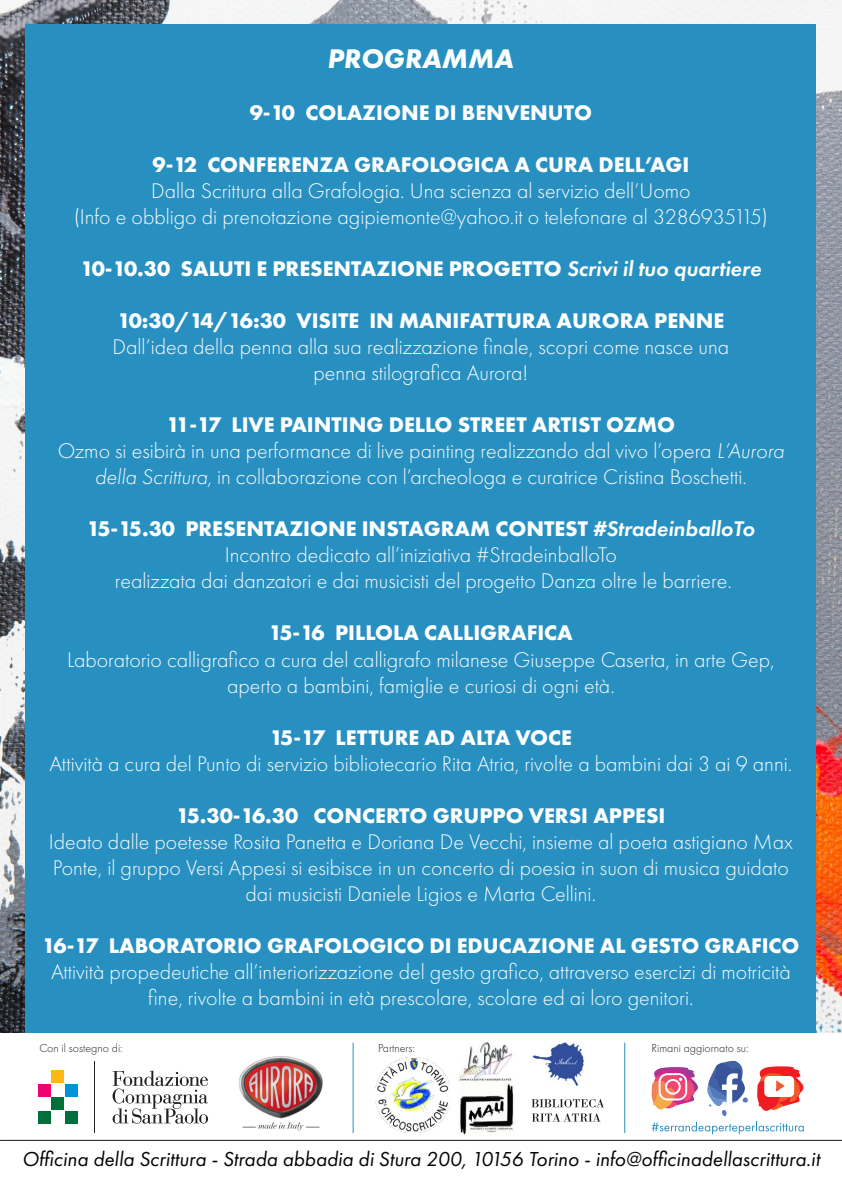
<style>
.page{position:relative;width:842px;height:1191px;background:#fff}
.page>*{position:absolute;margin:0;border:0;box-sizing:border-box;transform-origin:0 0}
.t1{font:italic 700 28px "Futura PT";color:#fdfefe}
.t2{font:300 22px/26px "Futura PT";color:#fdfefe;text-align:center}
.t3{font:700 22px "Futura PT";color:#fdfefe}
.t4{font:italic 21px "Futura PT";color:#040503}
.t5{font:300 12px "Futura PT";color:#231f20}
.s1{font-weight:600;font-style:italic}
.s2{font-weight:700}
.s3{font-style:italic}
</style>
<div class="page">
<img style="left:0;top:0;width:842px;height:1033px">
<div style="left:26px;top:24px;width:790px;height:1113px;background:#2890c1"></div>
<div style="left:0;top:1033px;width:842px;height:158px;background:#fff"></div>
<hr style="left:95px;top:1061px;width:1px;height:72px;background:#231f20">
<div style="left:52px;top:1097px;width:12px;height:12px;background:#006f3c"></div>
<div style="left:52px;top:1071px;width:12px;height:12px;background:#fcb814"></div>
<div style="left:38px;top:1084px;width:12px;height:12px;background:#ed0471"></div>
<div style="left:38px;top:1111px;width:12px;height:12px;background:#006f3c"></div>
<div style="left:65px;top:1084px;width:12px;height:12px;background:#0094d6"></div>
<div style="left:65px;top:1111px;width:12px;height:12px;background:#006f3c"></div>
<svg style="left:113px;top:1070px;width:95px;height:53px"></svg>
<img style="left:239px;top:1056px;width:84px;height:75px">
<svg style="left:531px;top:1099px;width:73px;height:8px"></svg>
<svg style="left:532px;top:1113px;width:68px;height:8px"></svg>
<img style="left:459px;top:1042px;width:54px;height:39px">
<img style="left:460px;top:1084px;width:54px;height:51px">
<img style="left:533px;top:1042px;width:51px;height:43px">
<hr style="left:624px;top:1042px;width:1px;height:91px;background:#2890c1">
<hr style="left:353px;top:1042px;width:1px;height:91px;background:#2890c1">
<svg style="left:651px;top:1060px;width:153px;height:74px"></svg>
<img style="left:376px;top:1057px;width:74px;height:75px">
<hr style="left:0;top:1140px;width:842px;height:1px;background:#231f20">
<p class="t1" style="left:328px;top:42px;width:187px">PROGRAMMA</p>
<p class="t3" style="left:250px;top:99px;width:344px">9-10 COLAZIONE DI BENVENUTO</p>
<p class="t3" style="left:152px;top:151px;width:538px">9-12 CONFERENZA GRAFOLOGICA A CURA DELL’AGI</p>
<p class="t2" style="left:74px;top:178px;width:696px">Dalla Scrittura alla Grafologia. Una scienza al servizio dell’Uomo<br>(Info e obbligo di prenotazione agipiemonte@yahoo.it o telefonare al 3286935115)</p>
<p class="t3" style="left:80px;top:255px;width:682px">10-10.30 SALUTI E PRESENTAZIONE PROGETTO <span class="s1">Scrivi il tuo quartiere</span></p>
<p class="t3" style="left:117px;top:307px;width:608px">10:30/14/16:30 VISITE IN MANIFATTURA AURORA PENNE</p>
<p class="t2" style="left:113px;top:334px;width:618px">Dall’idea della penna alla sua realizzazione finale, scopri come nasce una penna stilografica Aurora!</p>
<p class="t2" style="left:58px;top:412px;width:728px"><span class="s2">11-17 LIVE PAINTING DELLO STREET ARTIST OZMO<br></span>Ozmo si esibirà in una performance di live painting realizzando dal vivo l’opera <span class="s3">L’Aurora della Scrittura,</span> in collaborazione con l’archeologa e curatrice Cristina Boschetti.</p>
<p class="t2" style="left:87px;top:516px;width:669px"><span class="s2">15-15.30 PRESENTAZIONE INSTAGRAM CONTEST</span> <span class="s1">#StradeinballoTo<br></span>Incontro dedicato all’iniziativa #StradeinballoTo<br>realizzata dai danzatori e dai musicisti del progetto Danza oltre le barriere.</p>
<p class="t3" style="left:269px;top:619px;width:305px">15-16 PILLOLA CALLIGRAFICA</p>
<p class="t2" style="left:67px;top:646px;width:709px">Laboratorio calligrafico a cura del calligrafo milanese Giuseppe Caserta, in arte Gep, aperto a bambini, famiglie e curiosi di ogni età.</p>
<p class="t3" style="left:270px;top:723px;width:304px">15-17 LETTURE AD ALTA VOCE</p>
<p class="t2" style="left:50px;top:750px;width:744px">Attività a cura del Punto di servizio bibliotecario Rita Atria, rivolte a bambini dai 3 ai 9 anni.</p>
<p class="t3" style="left:176px;top:801px;width:491px">15.30-16.30 CONCERTO GRUPPO VERSI APPESI</p>
<p class="t2" style="left:49px;top:828px;width:745px">Ideato dalle poetesse Rosita Panetta e Doriana De Vecchi, insieme al poeta astigiano Max<br>Ponte, il gruppo Versi Appesi si esibisce in un concerto di poesia in suon di musica guidato dai musicisti Daniele Ligios e Marta Cellini.</p>
<p class="t3" style="left:42px;top:931px;width:759px">16-17 LABORATORIO GRAFOLOGICO DI EDUCAZIONE AL GESTO GRAFICO</p>
<p class="t2" style="left:51px;top:958px;width:741px">Attività propedeutiche all’interiorizzazione del gesto grafico, attraverso esercizi di motricità fine, rivolte a bambini in età prescolare, scolare ed ai loro genitori.</p>
<p class="t5" style="left:39px;top:1040px;width:85px">Con il sostegno di:</p>
<p class="t5" style="left:378px;top:1040px;width:38px">Partners:</p>
<p class="t5" style="left:652px;top:1040px;width:98px">Rimani aggiornato su:</p>
<p class="t4" style="left:22px;top:1146px;width:799px">Officina della Scrittura - Strada abbadia di Stura 200, 10156 Torino - info@officinadellascrittura.it</p>
</div>
